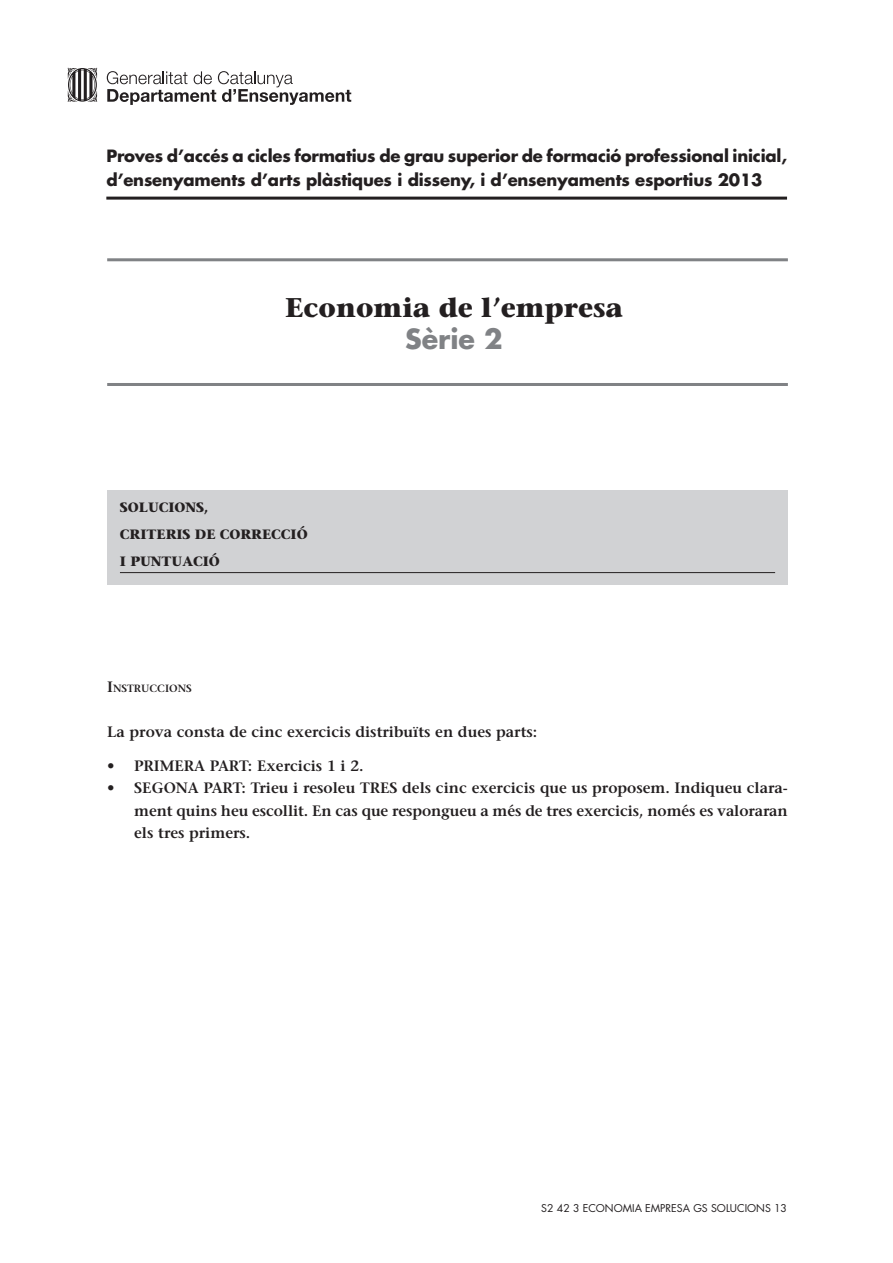
<style>
.page{position:relative;width:893px;height:1263px;background:#fff}
.page>*{position:absolute;margin:0;border:0;box-sizing:border-box;transform-origin:0 0}
.t1{font:700 27px "Stone Serif";color:#231f20}
.t2{font:700 27px "Futura";color:#808285}
.t3{font:700 16.5px/24px "Futura";letter-spacing:-.01em;color:#231f20}
.t4{font:600 15px/22.5px "Stone Serif";color:#231f20;text-align:justify}
.t5{font:700 13.5px/27px "Stone Serif";color:#231f20}
.t6{font:10.5px "Futura";color:#231f20}
.t7{font:600 10.5px "Stone Serif";color:#231f20}
.s1{font-size:15px}
</style>
<div class="page">
<hr style="left:106px;top:197px;width:681px;height:3px;background:#231f20">
<div style="left:107px;top:490px;width:680px;height:95px;background:#d1d2d4"></div>
<hr style="left:120px;top:572px;width:655px;height:1px;background:#231f20">
<svg style="left:107px;top:71px;width:244px;height:34px"></svg>
<svg style="left:68px;top:68px;width:29px;height:34px"></svg>
<hr style="left:107px;top:258px;width:680px;height:3px;background:#808285">
<hr style="left:107px;top:383px;width:680px;height:3px;background:#808285">
<p class="t3" style="left:106px;top:145px;width:682px">Proves d’accés a cicles formatius de grau superior de formació professional inicial, d’ensenyaments d’arts plàstiques i disseny, i d’ensenyaments esportius 2013</p>
<h1 class="t1" style="left:285px;top:297px;width:339px">Economia de l’empresa</h1>
<h1 class="t2" style="left:405px;top:327px;width:99px">Sèrie 2</h1>
<p class="t5" style="left:120px;top:495px;width:189px">SOLUCIONS,<br>CRITERIS DE CORRECCIÓ<br>I PUNTUACIÓ</p>
<p class="t7" style="left:107px;top:684px;width:86px"><span class="s1">I</span>NSTRUCCIONS</p>
<p class="t4" style="left:107px;top:722px;width:431px">La prova consta de cinc exercicis distribuïts en dues parts:</p>
<p class="t4" style="left:107px;top:756px;width:258px">• PRIMERA PART: Exercicis 1 i 2.</p>
<p class="t4" style="left:134px;top:778px;width:655px;text-indent:-27px">• SEGONA PART: Trieu i resoleu TRES dels cinc exercicis que us proposem. Indiqueu clara&shy;ment quins heu escollit. En cas que respongueu a més de tres exercicis, només es valoraran els tres primers.</p>
<p class="t6" style="left:541px;top:1203px;width:247px">S2 42 3 ECONOMIA EMPRESA GS SOLUCIONS 13</p>
</div>
